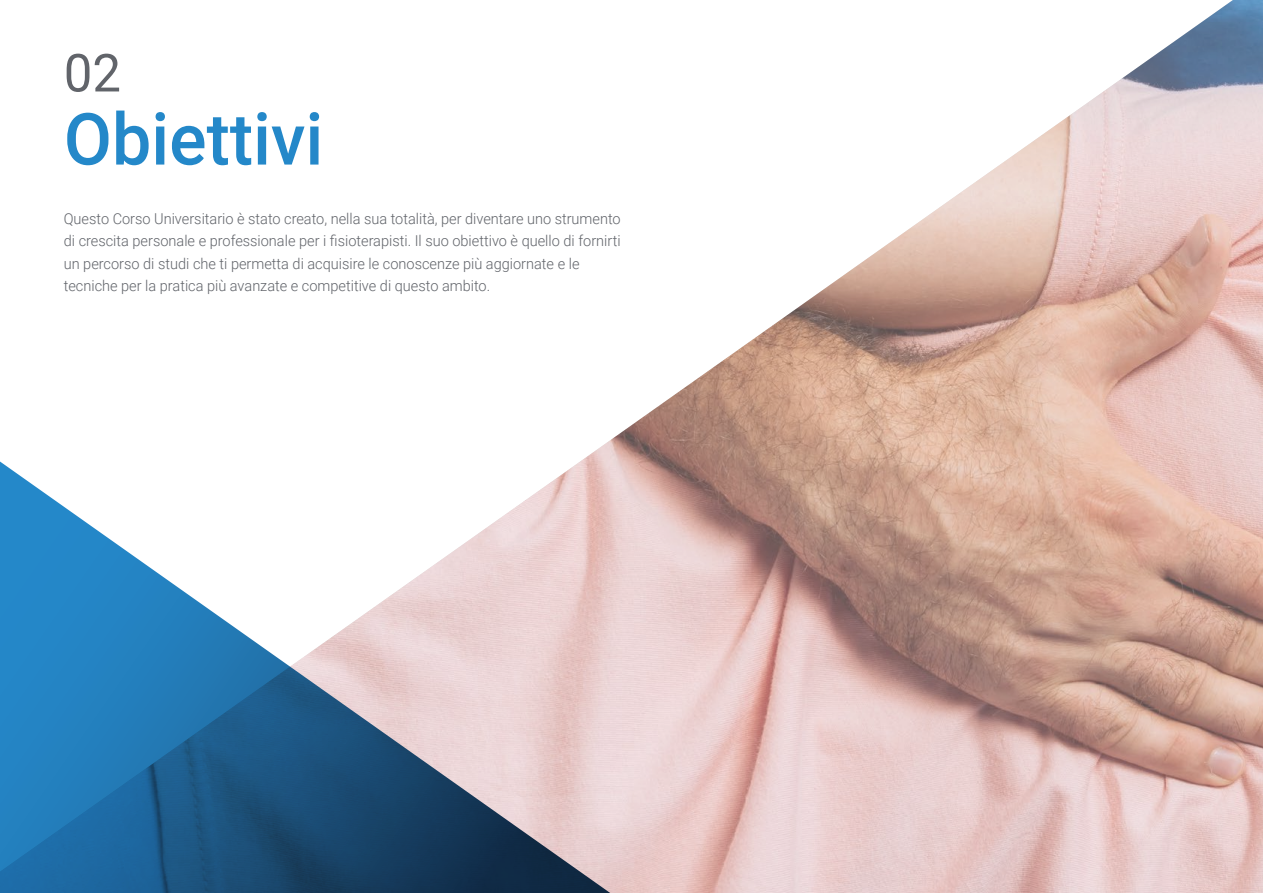
<style>
.page{position:relative;width:1263px;height:893px;background:#fff}
.page>*{position:absolute;margin:0;border:0;box-sizing:border-box;transform-origin:0 0}
.t1{font:500 72px "Roboto";color:#2488c9}
.t2{font:52.5px "Roboto";color:#61646a}
.t3{font:300 15px/22.5px "Roboto";color:#61646a}
</style>
<div class="page">
<img style="left:602px;top:0;width:661px;height:893px">
<svg style="left:0;top:446px;width:640px;height:447px"></svg>
<h2 class="t2" style="left:64px;top:36px;width:59px">02</h2>
<h1 class="t1" style="left:64px;top:89px;width:261px">Obiettivi</h1>
<p class="t3" style="left:64px;top:207px;width:558px">Questo Corso Universitario è stato creato, nella sua totalità, per diventare uno strumento di crescita personale e professionale per i fisioterapisti. Il suo obiettivo è quello di fornirti un percorso di studi che ti permetta di acquisire le conoscenze più aggiornate e le tecniche per la pratica più avanzate e competitive di questo ambito.</p>
</div>
